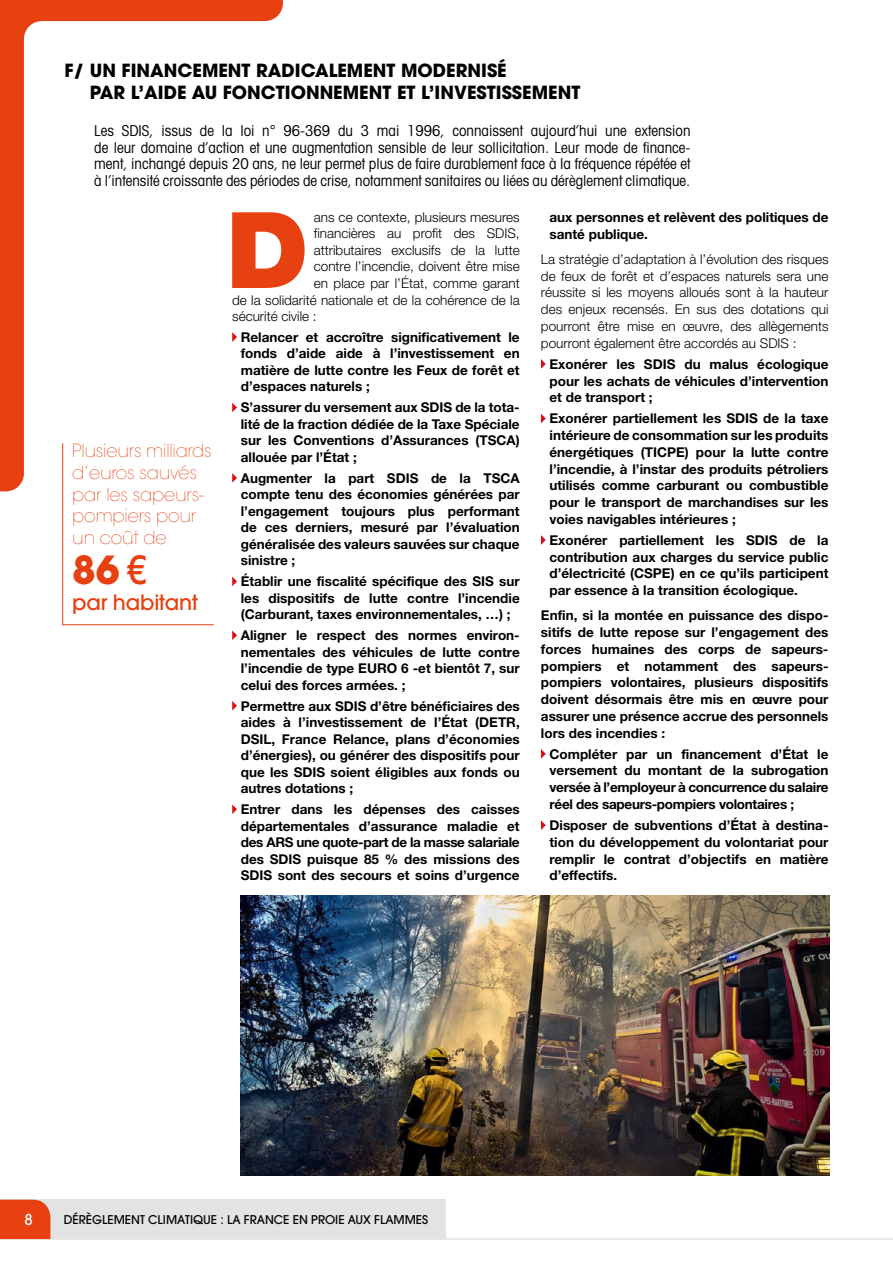
<style>
.page{position:relative;width:893px;height:1263px;background:#fff}
.page>*{position:absolute;margin:0;border:0;box-sizing:border-box;transform-origin:0 0}
.t1{font:900 105.9px "Helvetica Neue";color:#e74011}
.t2{font:700 38.4px "Avant Garde";color:#e74011}
.t3{font:500 21px "Avant Garde";letter-spacing:-.01em;color:#e74011}
.t4{font:700 18px/21.6px "Avant Garde";color:#000}
.t5{font:200 18px/21.6px "Avant Garde";letter-spacing:-.01em;color:#e74011}
.t6{font:condensed 15px/16.5px "Avant Garde";color:#000;text-align:justify}
.t7{font:500 15px "Avant Garde";color:#fff}
.t8{font:700 13.5px/16.5px "Helvetica Neue";color:#000;text-align:justify}
.t9{font:300 13.5px/16.8px "Helvetica Neue";color:#000;text-align:justify}
.t10{font:500 12px "Avant Garde";color:#000}
.s1{font-weight:500}
</style>
<div class="page">
<div style="left:0;top:1200px;width:445px;height:39px;background:#e3e3e3"></div>
<hr style="left:0;top:1238px;width:893px;height:2px;background:#e3e3e3">
<div style="left:0;top:1200px;width:50px;height:39px;background:#e74011"></div>
<svg style="left:0;top:0;width:283px;height:491px"></svg>
<svg style="left:232px;top:332px;width:5px;height:10px"></svg>
<svg style="left:232px;top:403px;width:5px;height:9px"></svg>
<svg style="left:232px;top:473px;width:5px;height:10px"></svg>
<svg style="left:232px;top:577px;width:5px;height:9px"></svg>
<svg style="left:232px;top:630px;width:5px;height:10px"></svg>
<svg style="left:232px;top:701px;width:5px;height:9px"></svg>
<svg style="left:232px;top:804px;width:5px;height:10px"></svg>
<svg style="left:541px;top:359px;width:5px;height:10px"></svg>
<svg style="left:541px;top:414px;width:5px;height:9px"></svg>
<svg style="left:541px;top:535px;width:5px;height:10px"></svg>
<svg style="left:541px;top:749px;width:5px;height:10px"></svg>
<svg style="left:541px;top:820px;width:5px;height:10px"></svg>
<img style="left:240px;top:895px;width:589px;height:281px">
<svg style="left:62px;top:443px;width:153px;height:182px"></svg>
<h3 class="t4" style="left:90px;top:60px;width:492px;text-indent:-25px">F/ UN FINANCEMENT RADICALEMENT MODERNISÉ<br>PAR L’AIDE AU FONCTIONNEMENT ET L’INVESTISSEMENT</h3>
<p class="t6" style="left:94px;top:122px;width:598px">Les SDIS, issus de la loi n° 96-369 du 3 mai 1996, connaissent aujourd’hui une extension de leur domaine d’action et une augmentation sensible de leur sollicitation. Leur mode de finance&shy;ment, inchangé depuis 20 ans, ne leur permet plus de faire durablement face à la fréquence répétée et à l’intensité croissante des périodes de crise, notamment sanitaires ou liées au dérèglement climatique.</p>
<h1 class="t1" style="left:226px;top:187px;width:84px">D</h1>
<p class="t9" style="left:314px;top:208px;width:207px">ans ce contexte, plusieurs mesures</p>
<p class="t8" style="left:550px;top:208px;width:280px">aux personnes et relèvent des politiques de santé publique.</p>
<p class="t9" style="left:541px;top:250px;width:289px">La stratégie d’adaptation à l’évolution des risques de feux de forêt et d’espaces naturels sera une réussite si les moyens alloués sont à la hauteur des enjeux recensés. En sus des dotations qui pourront être mise en œuvre, des allègements pourront également être accordés au SDIS :</p>
<p class="t8" style="left:550px;top:355px;width:280px">Exonérer les SDIS du malus écologique pour les achats de véhicules d’intervention et de transport ;</p>
<p class="t8" style="left:550px;top:410px;width:280px">Exonérer partiellement les SDIS de la taxe intérieure de consommation sur les produits énergétiques (TICPE) pour la lutte contre l’incendie, à l’instar des produits pétroliers utilisés comme carburant ou combustible pour le transport de marchandises sur les voies navigables intérieures ;</p>
<p class="t8" style="left:550px;top:531px;width:280px">Exonérer partiellement les SDIS de la contribution aux charges du service public d’électricité (CSPE) en ce qu’ils participent par essence à la transition écologique.</p>
<p class="t8" style="left:541px;top:607px;width:289px;text-align:left">Enfin, si la montée en puissance des dispo&shy;sitifs de lutte repose sur l’engagement des forces humaines des corps de sapeurs-- pompiers et notamment des sapeurs-- pompiers volontaires, plusieurs dispositifs doivent désormais être mis en œuvre pour assurer une présence accrue des personnels lors des incendies :</p>
<p class="t8" style="left:550px;top:745px;width:280px">Compléter par un financement d’État le versement du montant de la subrogation versée à l’employeur à concurrence du salaire réel des sapeurs-pompiers volontaires ;</p>
<p class="t8" style="left:550px;top:816px;width:280px">Disposer de subventions d’État à destina&shy;tion du développement du volontariat pour remplir le contrat d’objectifs en matière d’effectifs.</p>
<p class="t9" style="left:314px;top:225px;width:207px">financières au profit des SDIS,</p>
<p class="t9" style="left:314px;top:241px;width:207px">attributaires exclusifs de la lutte</p>
<p class="t9" style="left:314px;top:258px;width:207px">contre l’incendie, doivent être mise</p>
<p class="t9" style="left:314px;top:274px;width:207px">en place par l’État, comme garant</p>
<p class="t9" style="left:232px;top:291px;width:289px">de la solidarité nationale et de la cohérence de la</p>
<p class="t9" style="left:232px;top:308px;width:86px">sécurité civile :</p>
<p class="t8" style="left:241px;top:328px;width:280px">Relancer et accroître significativement le fonds d’aide aide à l’investissement en matière de lutte contre les Feux de forêt et d’espaces naturels ;</p>
<p class="t8" style="left:241px;top:399px;width:280px">S’assurer du versement aux SDIS de la tota&shy;lité de la fraction dédiée de la Taxe Spéciale sur les Conventions d’Assurances (TSCA) allouée par l’État ;</p>
<p class="t8" style="left:241px;top:469px;width:280px">Augmenter la part SDIS de la TSCA compte tenu des économies générées par l’engagement toujours plus performant de ces derniers, mesuré par l’évaluation généralisée des valeurs sauvées sur chaque sinistre ;</p>
<p class="t8" style="left:241px;top:573px;width:280px">Établir une fiscalité spécifique des SIS sur les dispositifs de lutte contre l’incendie (Carburant, taxes environnementales, …) ;</p>
<p class="t8" style="left:241px;top:627px;width:280px">Aligner le respect des normes environ&shy;nementales des véhicules de lutte contre l’incendie de type EURO 6 -et bientôt 7, sur celui des forces armées. ;</p>
<p class="t8" style="left:241px;top:697px;width:280px">Permettre aux SDIS d’être bénéficiaires des aides à l’investissement de l’État (DETR, DSIL, France Relance, plans d’économies d’énergies), ou générer des dispositifs pour que les SDIS soient éligibles aux fonds ou autres dotations ;</p>
<p class="t8" style="left:241px;top:801px;width:280px">Entrer dans les dépenses des caisses départementales d’assurance maladie et des ARS une quote-part de la masse salariale des SDIS puisque 85 % des missions des SDIS sont des secours et soins d’urgence</p>
<h3 class="t5" style="left:72px;top:440px;width:141px">Plusieurs milliards d’euros sauvés par les sapeurs&shy;pompiers pour un coût de</h3>
<h2 class="t2" style="left:72px;top:545px;width:77px">86 <span class="s1">€</span></h2>
<h3 class="t3" style="left:72px;top:589px;width:127px">par habitant</h3>
<p class="t7" style="left:24px;top:1210px;width:10px">8</p>
<p class="t10" style="left:64px;top:1212px;width:366px">DÉRÈGLEMENT CLIMATIQUE : LA FRANCE EN PROIE AUX FLAMMES</p>
</div>
